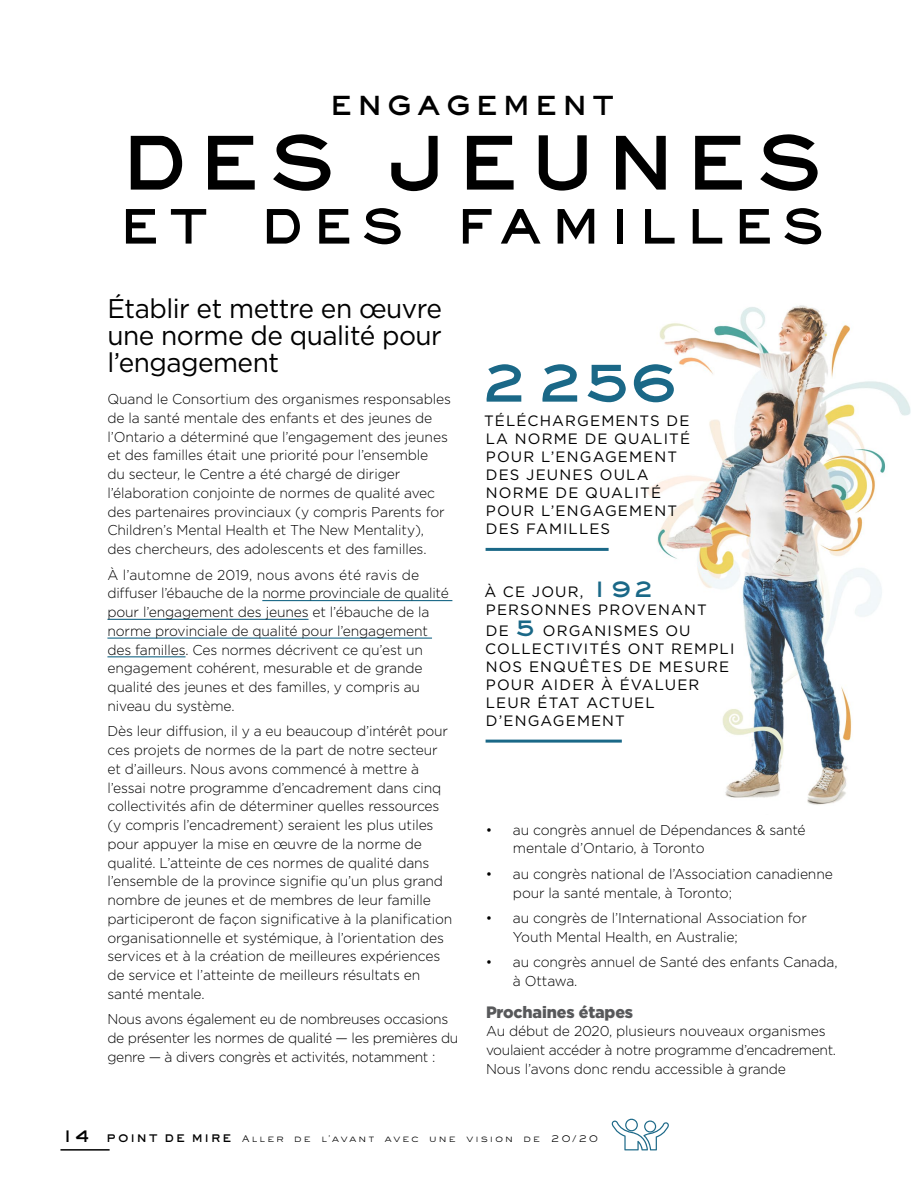
<style>
.page{position:relative;width:918px;height:1188px;background:#fff}
.page>*{position:absolute;margin:0;border:0;box-sizing:border-box;transform-origin:0 0}
.t1{font:700 84px "Eyechart";letter-spacing:.15em;color:#000}
.t2{font:700 57px "Eyechart";color:#1a6887}
.t3{font:700 54px "Eyechart";letter-spacing:.2em;color:#000}
.t4{font:700 30px "Eyechart";letter-spacing:.2em;color:#000}
.t5{font:27px/27px "Gotham";letter-spacing:-.02em;color:#000;text-align:justify}
.t6{font:900 16.5px "Gotham";letter-spacing:-.01em;color:#58595b}
.t7{font:15px/18px "Gotham";letter-spacing:.075em;color:#000}
.t8{font:300 14.25px/18.8px "Gotham";letter-spacing:-.01em;color:#000}
.t9{font:10.5px "Eyechart";letter-spacing:.195em;color:#000}
.s1{font-family:"Eyechart";font-weight:700;font-size:24px;color:#1a6887}
.s2{font-weight:700;font-size:18px}
.s3{font-weight:700;font-size:12px}
</style>
<div class="page">
<hr style="left:60px;top:1149px;width:50px;height:2px;background:#000">
<img style="left:525px;top:305px;width:386px;height:500px">
<hr style="left:262px;top:600px;width:190px;height:1px;background:#1a6887">
<hr style="left:107px;top:619px;width:202px;height:1px;background:#1a6887">
<hr style="left:107px;top:638px;width:325px;height:1px;background:#1a6887">
<hr style="left:107px;top:656px;width:79px;height:1px;background:#1a6887">
<hr style="left:486px;top:548px;width:123px;height:3px;background:#1a6887">
<hr style="left:486px;top:740px;width:136px;height:3px;background:#1a6887">
<svg style="left:612px;top:1119px;width:57px;height:31px"></svg>
<h2 class="t4" style="left:331px;top:88px;width:285px">ENGAGEMENT</h2>
<h2 class="t1" style="left:123px;top:113px;width:701px">DES JEUNES</h2>
<h2 class="t3" style="left:121px;top:195px;width:705px">ET DES FAMILLES</h2>
<h3 class="t5" style="left:107px;top:294px;width:336px">Établir et mettre en œuvre une norme de qualité pour l’engagement</h3>
<p class="t8" style="left:107px;top:389px;width:345px">Quand le Consortium des organismes responsables de la santé mentale des enfants et des jeunes de l’Ontario a déterminé que l’engagement des jeunes et des familles était une priorité pour l’ensemble<br>du secteur, le Centre a été chargé de diriger l’élaboration conjointe de normes de qualité avec des partenaires provinciaux (y compris Parents for Children’s Mental Health et The New Mentality), des chercheurs, des adolescents et des familles.</p>
<p class="t8" style="left:107px;top:565px;width:343px">À l’automne de 2019, nous avons été ravis de diffuser l’ébauche de la norme provinciale de qualité pour l’engagement des jeunes et l’ébauche de la norme provinciale de qualité pour l’engagement des familles. Ces normes décrivent ce qu’est un engagement cohérent, mesurable et de grande qualité des jeunes et des familles, y compris au niveau du système.</p>
<p class="t8" style="left:107px;top:722px;width:346px">Dès leur diffusion, il y a eu beaucoup d’intérêt pour ces projets de normes de la part de notre secteur et d’ailleurs. Nous avons commencé à mettre à l’essai notre programme d’encadrement dans cinq collectivités afin de déterminer quelles ressources (y compris l’encadrement) seraient les plus utiles pour appuyer la mise en œuvre de la norme de qualité. L’atteinte de ces normes de qualité dans l’ensemble de la province signifie qu’un plus grand nombre de jeunes et de membres de leur famille participeront de façon significative à la planification organisationnelle et systémique, à l’orientation des services et à la création de meilleures expériences de service et l’atteinte de meilleurs résultats en santé mentale.</p>
<p class="t8" style="left:107px;top:1010px;width:352px">Nous avons également eu de nombreuses occasions de présenter les normes de qualité — les premières du genre — à divers congrès et activités, notamment :</p>
<p class="t2" style="left:481px;top:350px;width:199px">2 256</p>
<p class="t7" style="left:484px;top:412px;width:208px">TÉLÉCHARGEMENTS DE<br>LA NORME DE QUALITÉ<br>POUR L’ENGAGEMENT<br>DES JEUNES OULA<br>NORME DE QUALITÉ<br>POUR L’ENGAGEMENT<br>DES FAMILLES</p>
<p class="t7" style="left:484px;top:583px;width:224px">À CE JOUR, <span class="s1">192<br></span>PERSONNES PROVENANT</p>
<p class="t7" style="left:485px;top:621px;width:251px">DE <span class="s1">5</span> ORGANISMES OU<br>COLLECTIVITÉS ONT REMPLI<br>NOS ENQUÊTES DE MESURE<br>POUR AIDER À ÉVALUER<br>LEUR ÉTAT ACTUEL<br>D’ENGAGEMENT</p>
<p class="t8" style="left:513px;top:820px;width:294px;text-indent:-27px">• au congrès annuel de Dépendances &amp; santé mentale d’Ontario, à Toronto</p>
<p class="t8" style="left:513px;top:864px;width:321px;text-indent:-27px">• au congrès national de l’Association canadienne pour la santé mentale, à Toronto;</p>
<p class="t8" style="left:513px;top:908px;width:295px;text-indent:-27px">• au congrès de l’International Association for<br>Youth Mental Health, en Australie;</p>
<p class="t8" style="left:513px;top:953px;width:326px;text-indent:-27px">• au congrès annuel de Santé des enfants Canada, à Ottawa.</p>
<h4 class="t6" style="left:486px;top:1002px;width:149px">Prochaines étapes</h4>
<p class="t8" style="left:486px;top:1022px;width:352px">Au début de 2020, plusieurs nouveaux organismes voulaient accéder à notre programme d’encadrement.<br>Nous l’avons donc rendu accessible à grande</p>
<p class="t9" style="left:60px;top:1133px;width:539px"><span class="s2">14</span> <span class="s3">POINT DE MIRE</span> Aller de l’avant avec une vision de 20/20</p>
</div>
